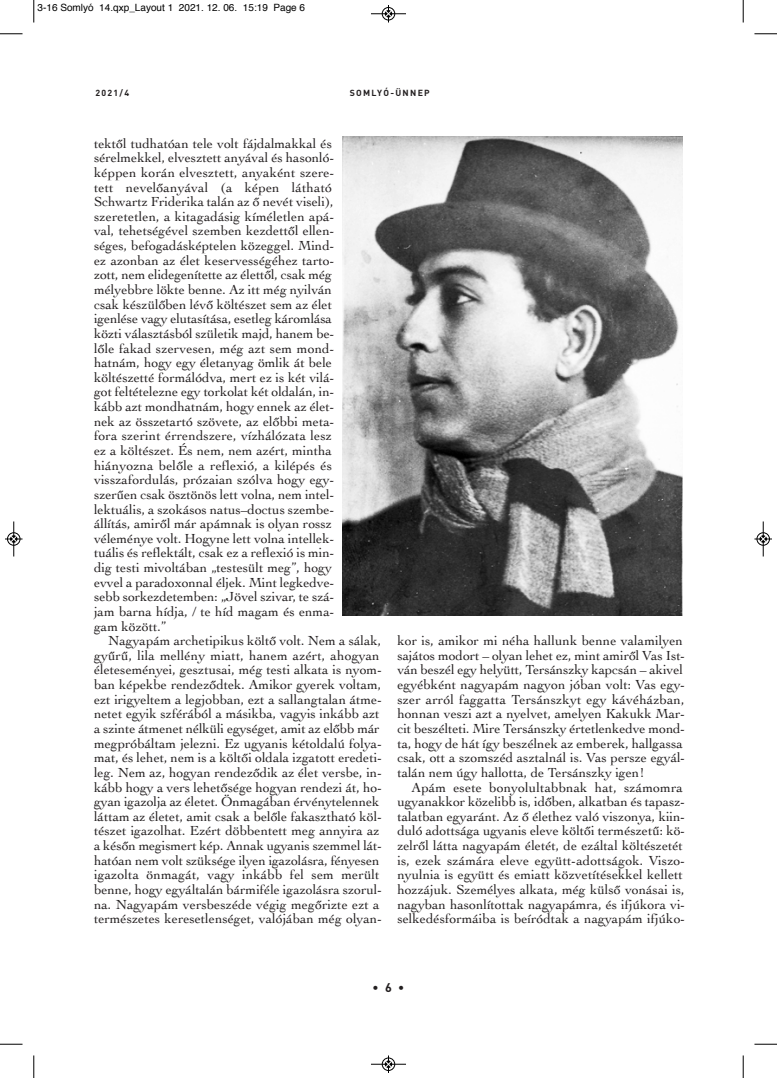
<style>
.page{position:relative;width:777px;height:1078px;background:#fff}
.page>*{position:absolute;margin:0;border:0;box-sizing:border-box;transform-origin:0 0}
.t1{font:13.75px/14.6px "Cochin";color:#231f20}
.t2{font:700 12.5px "DIN Pro";color:#231f20}
.t3{font:10px "Helvetica";color:#000}
.t4{font:700 8.75px "DIN Pro";letter-spacing:.15em;color:#231f20}
</style>
<div class="page">
<img style="left:342px;top:137px;width:340px;height:479px">
<svg style="left:33px;top:0;width:2px;height:22px"></svg>
<svg style="left:0;top:33px;width:22px;height:2px"></svg>
<svg style="left:742px;top:0;width:1px;height:22px"></svg>
<svg style="left:754px;top:33px;width:22px;height:2px"></svg>
<svg style="left:33px;top:1055px;width:2px;height:22px"></svg>
<svg style="left:0;top:1043px;width:22px;height:1px"></svg>
<svg style="left:742px;top:1055px;width:1px;height:22px"></svg>
<svg style="left:754px;top:1043px;width:22px;height:1px"></svg>
<div style="left:381px;top:7px;width:14px;height:13px;border:1px solid #fff;border-radius:50%"></div>
<hr style="left:371px;top:14px;width:35px;height:1px;background:#000">
<div style="left:382px;top:7px;width:12px;height:13px;border:1px solid #000;border-radius:50%"></div>
<svg style="left:385px;top:5px;width:6px;height:17px"></svg>
<div style="left:381px;top:1057px;width:14px;height:13px;border:1px solid #fff;border-radius:50%"></div>
<hr style="left:371px;top:1063px;width:35px;height:1px;background:#000">
<div style="left:382px;top:1057px;width:12px;height:13px;border:1px solid #000;border-radius:50%"></div>
<svg style="left:385px;top:1055px;width:6px;height:17px"></svg>
<hr style="left:14px;top:521px;width:1px;height:35px;background:#000">
<div style="left:7px;top:532px;width:13px;height:13px;border:1px solid #000;border-radius:50%"></div>
<svg style="left:5px;top:535px;width:17px;height:7px"></svg>
<hr style="left:762px;top:521px;width:1px;height:35px;background:#000">
<div style="left:756px;top:532px;width:13px;height:13px;border:1px solid #000;border-radius:50%"></div>
<svg style="left:754px;top:535px;width:17px;height:7px"></svg>
<p class="t3" style="left:38px;top:4px;width:269px">3-16 Somlyó 14.qxp_Layout 1 2021. 12. 06. 15:19 Page 6</p>
<p class="t4" style="left:95px;top:90px;width:35px">2021/4</p>
<p class="t4" style="left:349px;top:90px;width:82px">SOMLYÓ-ÜNNEP</p>
<p class="t1" style="left:94px;top:136px;width:241px">tektől tudhatóan tele volt fájdalmakkal és sérelmekkel, elvesztett anyával és hasonló&shy;képpen korán elvesztett, anyaként szere&shy;tett nevelőanyával (a képen látható Schwartz Friderika talán az ő nevét viseli), szeretetlen, a kitagadásig kíméletlen apá&shy;val, tehetségével szemben kezdettől ellen&shy;séges, befogadásképtelen közeggel. Mind&shy;ez azonban az élet keservességéhez tarto&shy;zott, nem elidegenítette az élettől, csak még mélyebbre lökte benne. Az itt még nyilván csak készülőben lévő költészet sem az élet igenlése vagy elutasítása, esetleg káromlása közti választásból születik majd, hanem be&shy;lőle fakad szervesen, még azt sem mond&shy;hatnám, hogy egy életanyag ömlik át bele költészetté formálódva, mert ez is két vilá&shy;got feltételezne egy torkolat két oldalán, in&shy;kább azt mondhatnám, hogy ennek az élet&shy;nek az összetartó szövete, az előbbi meta&shy;fora szerint érrendszere, vízhálózata lesz ez a költészet. És nem, nem azért, mintha hiányozna belőle a reflexió, a kilépés és visszafordulás, prózaian szólva hogy egy&shy;szerűen csak ösztönös lett volna, nem intel&shy;lektuális, a szokásos natus–doctus szembe&shy;állítás, amiről már apámnak is olyan rossz véleménye volt. Hogyne lett volna intellek&shy;tuális és reflektált, csak ez a reflexió is min&shy;dig testi mivoltában „testesült meg”, hogy evvel a paradoxonnal éljek. Mint legkedve&shy;sebb sorkezdetemben: „Jövel szivar, te szá&shy;jam barna hídja, / te híd magam és enma&shy;gam között.”</p>
<p class="t1" style="left:94px;top:633px;width:289px;text-indent:14px">Nagyapám archetipikus költő volt. Nem a sálak, gyűrű, lila mellény miatt, hanem azért, ahogyan életeseményei, gesztusai, még testi alkata is nyom&shy;ban képekbe rendeződtek. Amikor gyerek voltam, ezt irigyeltem a legjobban, ezt a sallangtalan átme&shy;netet egyik szférából a másikba, vagyis inkább azt a szinte átmenet nélküli egységet, amit az előbb már megpróbáltam jelezni. Ez ugyanis kétoldalú folya&shy;mat, és lehet, nem is a költői oldala izgatott eredeti&shy;leg. Nem az, hogyan rendeződik az élet versbe, in&shy;kább hogy a vers lehetősége hogyan rendezi át, ho&shy;gyan igazolja az életet. Önmagában érvénytelennek láttam az életet, amit csak a belőle fakasztható köl&shy;tészet igazolhat. Ezért döbbentett meg annyira az a későn megismert kép. Annak ugyanis szemmel lát&shy;hatóan nem volt szüksége ilyen igazolásra, fényesen igazolta önmagát, vagy inkább fel sem merült benne, hogy egyáltalán bármiféle igazolásra szorul&shy;na. Nagyapám versbeszéde végig megőrizte ezt a természetes keresetlenséget, valójában még olyan-</p>
<p class="t1" style="left:397px;top:633px;width:289px">kor is, amikor mi néha hallunk benne valamilyen sajátos modort – olyan lehet ez, mint amiről Vas Ist&shy;ván beszél egy helyütt, Tersánszky kapcsán – akivel egyébként nagyapám nagyon jóban volt: Vas egy&shy;szer arról faggatta Tersánszkyt egy kávéházban, honnan veszi azt a nyelvet, amelyen Kakukk Mar&shy;cit beszélteti. Mire Tersánszky értetlenkedve mond&shy;ta, hogy de hát így beszélnek az emberek, hallgassa csak, ott a szomszéd asztalnál is. Vas persze egyál&shy;talán nem úgy hallotta, de Tersánszky igen!</p>
<p class="t1" style="left:397px;top:779px;width:289px;text-indent:14px">Apám esete bonyolultabbnak hat, számomra ugyanakkor közelibb is, időben, alkatban és tapasz&shy;talatban egyaránt. Az ő élethez való viszonya, kiin&shy;duló adottsága ugyanis eleve költői természetű: kö&shy;zelről látta nagyapám életét, de ezáltal költészetét is, ezek számára eleve együtt-adottságok. Viszo&shy;nyulnia is együtt és emiatt közvetítésekkel kellett hozzájuk. Személyes alkata, még külső vonásai is, nagyban hasonlítottak nagyapámra, és ifjúkora vi&shy;selkedésformáiba is beíródtak a nagyapám ifjúko-</p>
<p class="t2" style="left:372px;top:982px;width:33px">• 6 •</p>
</div>
